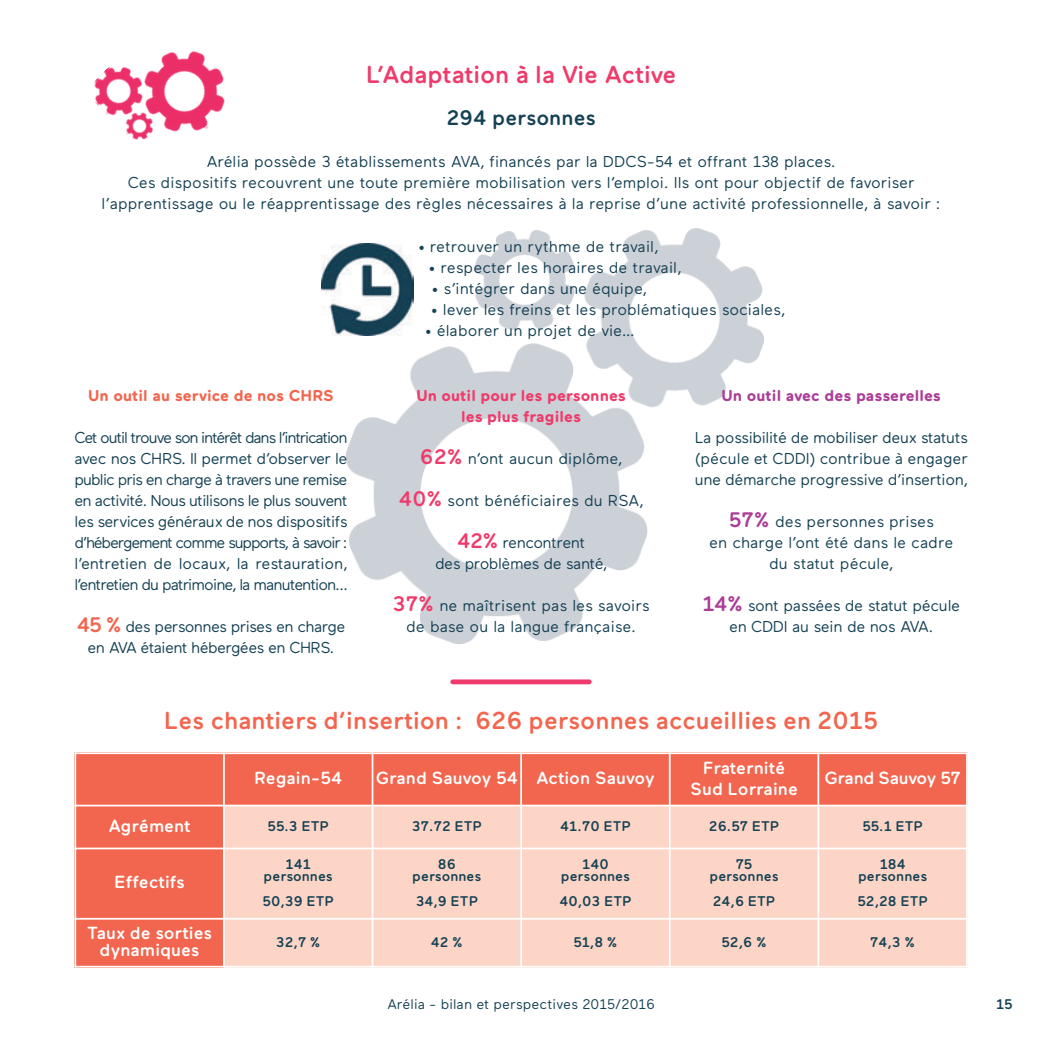
<style>
.page{position:relative;width:1042px;height:1042px;background:#fff}
.page>*{position:absolute;margin:0;border:0;box-sizing:border-box;transform-origin:0 0}
.t1{font:500 24.5px "Maax Rounded";color:#f2664f}
.t2{font:500 24.5px "Maax Rounded";color:#ef3b6b}
.t3{font:500 21px "Maax Rounded";color:#154154}
.t4{font:500 17.5px/21px "Maax Rounded";color:#fff;text-align:center}
.t5{font:500 17.5px "Maax Rounded";letter-spacing:-.02em;color:#fff}
.t6{font:15.75px/21px "Maax Rounded";color:#154154;text-align:center}
.t7{font:15.75px/21px "Maax Rounded";letter-spacing:-.04em;color:#154154;text-align:center}
.t8{font:15.75px/21px "Maax Rounded";letter-spacing:-.02em;color:#154154;text-align:center}
.t9{font:700 15.75px/21px "Maax Rounded";color:#ef3b6b;text-align:center}
.t10{font:15.75px/21px "Maax Rounded";letter-spacing:-.03em;color:#154154;text-align:center}
.t11{font:700 15.75px "Maax Rounded";color:#f2664f}
.t12{font:700 15.75px "Maax Rounded";color:#ab3d96}
.t13{font:500 14px/12.2px "Maax Rounded";color:#154154;text-align:center}
.t14{font:14px "Maax Rounded";color:#154154}
.s1{font-weight:500;font-size:21px;color:#f2664f}
.s2{font-weight:500;font-size:21px;color:#ef3b6b}
.s3{font-weight:500;font-size:21px;color:#ab3d96}
</style>
<div class="page">
<img style="left:345px;top:228px;width:418px;height:417px">
<div style="left:450px;top:679px;width:141px;height:5px;background:#ef3b6b;border-radius:2px"></div>
<div style="left:74px;top:752px;width:150px;height:53px;background:#f2664f"></div>
<div style="left:224px;top:752px;width:148px;height:53px;background:#f2664f"></div>
<div style="left:372px;top:752px;width:149px;height:53px;background:#f2664f"></div>
<div style="left:521px;top:752px;width:149px;height:53px;background:#f2664f"></div>
<div style="left:670px;top:752px;width:148px;height:53px;background:#f2664f"></div>
<div style="left:818px;top:752px;width:150px;height:53px;background:#f2664f"></div>
<div style="left:74px;top:805px;width:150px;height:43px;background:#f2664f"></div>
<div style="left:224px;top:805px;width:148px;height:43px;background:#fcd5c6"></div>
<div style="left:372px;top:805px;width:149px;height:43px;background:#fcd5c6"></div>
<div style="left:521px;top:805px;width:149px;height:43px;background:#fcd5c6"></div>
<div style="left:670px;top:805px;width:148px;height:43px;background:#fcd5c6"></div>
<div style="left:818px;top:805px;width:150px;height:43px;background:#fcd5c6"></div>
<div style="left:74px;top:848px;width:150px;height:71px;background:#f2664f"></div>
<div style="left:224px;top:848px;width:148px;height:71px;background:#fcd5c6"></div>
<div style="left:372px;top:848px;width:149px;height:71px;background:#fcd5c6"></div>
<div style="left:521px;top:848px;width:149px;height:71px;background:#fcd5c6"></div>
<div style="left:670px;top:848px;width:148px;height:71px;background:#fcd5c6"></div>
<div style="left:818px;top:848px;width:150px;height:71px;background:#fcd5c6"></div>
<div style="left:74px;top:919px;width:150px;height:48px;background:#f2664f"></div>
<div style="left:224px;top:919px;width:148px;height:48px;background:#fcd5c6"></div>
<div style="left:372px;top:919px;width:149px;height:48px;background:#fcd5c6"></div>
<div style="left:521px;top:919px;width:149px;height:48px;background:#fcd5c6"></div>
<div style="left:670px;top:919px;width:148px;height:48px;background:#fcd5c6"></div>
<div style="left:818px;top:919px;width:150px;height:48px;background:#fcd5c6"></div>
<hr style="left:74px;top:752px;width:2px;height:215px;background:#fff">
<hr style="left:223px;top:752px;width:2px;height:215px;background:#fff">
<hr style="left:372px;top:752px;width:1px;height:215px;background:#fff">
<hr style="left:520px;top:752px;width:2px;height:215px;background:#fff">
<hr style="left:669px;top:752px;width:1px;height:215px;background:#fff">
<hr style="left:817px;top:752px;width:2px;height:215px;background:#fff">
<hr style="left:966px;top:752px;width:2px;height:215px;background:#fff">
<hr style="left:74px;top:752px;width:894px;height:2px;background:#fff">
<hr style="left:74px;top:804px;width:894px;height:2px;background:#fff">
<hr style="left:74px;top:847px;width:894px;height:2px;background:#fff">
<hr style="left:74px;top:918px;width:894px;height:1px;background:#fff">
<hr style="left:74px;top:966px;width:894px;height:1px;background:#fff">
<img style="left:94px;top:51px;width:131px;height:89px">
<div style="left:304px;top:230px;width:128px;height:130px;background:#fff;border-radius:50%"></div>
<img style="left:322px;top:244px;width:91px;height:92px">
<h1 class="t2" style="left:366px;top:66px;width:312px">L’Adaptation à la Vie Active</h1>
<h2 class="t3" style="left:446px;top:110px;width:151px">294 personnes</h2>
<p class="t6" style="left:102px;top:153px;width:840px">Arélia possède 3 établissements AVA, financés par la DDCS-54 et offrant 138 places.<br>Ces dispositifs recouvrent une toute première mobilisation vers l’emploi. Ils ont pour objectif de favoriser l’apprentissage ou le réapprentissage des règles nécessaires à la reprise d’une activité professionnelle, à savoir :</p>
<p class="t11" style="left:88px;top:389px;width:247px">Un outil au service de nos CHRS</p>
<p class="t6" style="left:74px;top:428px;width:275px;text-align:justify">Cet outil trouve son intérêt dans l’intrication avec nos CHRS. Il permet d’observer le public pris en charge à travers une remise en activité. Nous utilisons le plus souvent les services généraux de nos dispositifs d’hébergement comme supports, à savoir : l’entretien de locaux, la restauration, l’entretien du patrimoine, la manutention…</p>
<p class="t7" style="left:77px;top:617px;width:270px"><span class="s1">45 %</span> des personnes prises en charge en AVA étaient hébergées en CHRS.</p>
<p class="t6" style="left:418px;top:237px;width:242px">• retrouver un rythme de travail,</p>
<p class="t6" style="left:429px;top:258px;width:254px">• respecter les horaires de travail,</p>
<p class="t6" style="left:432px;top:279px;width:216px">• s’intégrer dans une équipe,</p>
<p class="t6" style="left:431px;top:300px;width:355px">• lever les freins et les problématiques sociales,</p>
<p class="t6" style="left:425px;top:321px;width:210px">• élaborer un projet de vie…</p>
<p class="t9" style="left:416px;top:386px;width:211px">Un outil pour les personnes les plus fragiles</p>
<p class="t6" style="left:420px;top:449px;width:204px"><span class="s2">62%</span> n’ont aucun diplôme,</p>
<p class="t6" style="left:399px;top:491px;width:246px"><span class="s2">40%</span> sont bénéficiaires du RSA,</p>
<p class="t10" style="left:435px;top:533px;width:174px"><span class="s2">42%</span> rencontrent<br>des problèmes de santé,</p>
<p class="t6" style="left:392px;top:596px;width:259px"><span class="s2">37%</span> ne maîtrisent pas les savoirs de base ou la langue française.</p>
<p class="t12" style="left:721px;top:389px;width:221px">Un outil avec des passerelles</p>
<p class="t6" style="left:695px;top:428px;width:275px;text-align:justify">La possibilité de mobiliser deux statuts (pécule et CDDI) contribue à engager une démarche progressive d’insertion,</p>
<p class="t6" style="left:709px;top:512px;width:246px"><span class="s3">57%</span> des personnes prises<br>en charge l’ont été dans le cadre du statut pécule,</p>
<p class="t8" style="left:702px;top:596px;width:259px"><span class="s3">14%</span> sont passées de statut pécule en CDDI au sein de nos AVA.</p>
<h1 class="t1" style="left:164px;top:712px;width:715px">Les chantiers d’insertion : 626 personnes accueillies en 2015</h1>
<p class="t4" style="left:254px;top:769px;width:90px">Regain-54</p>
<p class="t4" style="left:376px;top:769px;width:281px">Grand Sauvoy 54 Action Sauvoy</p>
<p class="t4" style="left:690px;top:759px;width:109px">Fraternité<br>Sud Lorraine</p>
<p class="t5" style="left:824px;top:772px;width:138px">Grand Sauvoy 57</p>
<p class="t4" style="left:109px;top:817px;width:83px">Agrément</p>
<p class="t13" style="left:268px;top:821px;width:63px">55.3 ETP</p>
<p class="t13" style="left:412px;top:821px;width:71px">37.72 ETP</p>
<p class="t13" style="left:560px;top:821px;width:72px">41.70 ETP</p>
<p class="t13" style="left:709px;top:821px;width:72px">26.57 ETP</p>
<p class="t13" style="left:862px;top:821px;width:62px">55.1 ETP</p>
<p class="t4" style="left:114px;top:873px;width:72px">Effectifs</p>
<p class="t13" style="left:264px;top:859px;width:71px">141 personnes</p>
<p class="t13" style="left:263px;top:896px;width:73px">50,39 ETP</p>
<p class="t13" style="left:412px;top:859px;width:71px">86 personnes</p>
<p class="t13" style="left:416px;top:896px;width:64px">34,9 ETP</p>
<p class="t13" style="left:561px;top:859px;width:71px">140 personnes</p>
<p class="t13" style="left:559px;top:896px;width:74px">40,03 ETP</p>
<p class="t13" style="left:709px;top:859px;width:71px">75 personnes</p>
<p class="t13" style="left:713px;top:896px;width:64px">24,6 ETP</p>
<p class="t13" style="left:858px;top:859px;width:71px">184 personnes</p>
<p class="t13" style="left:857px;top:896px;width:72px">52,28 ETP</p>
<p class="t4" style="left:87px;top:925px;width:127px;line-height:17.5px">Taux de sorties dynamiques</p>
<p class="t13" style="left:276px;top:937px;width:46px">32,7 %</p>
<p class="t13" style="left:431px;top:937px;width:33px">42 %</p>
<p class="t13" style="left:573px;top:937px;width:46px">51,8 %</p>
<p class="t13" style="left:721px;top:937px;width:47px">52,6 %</p>
<p class="t13" style="left:870px;top:937px;width:46px">74,3 %</p>
<p class="t14" style="left:387px;top:998px;width:269px">Arélia - bilan et perspectives 2015/2016</p>
<p class="t13" style="left:996px;top:999px;width:18px">15</p>
</div>
